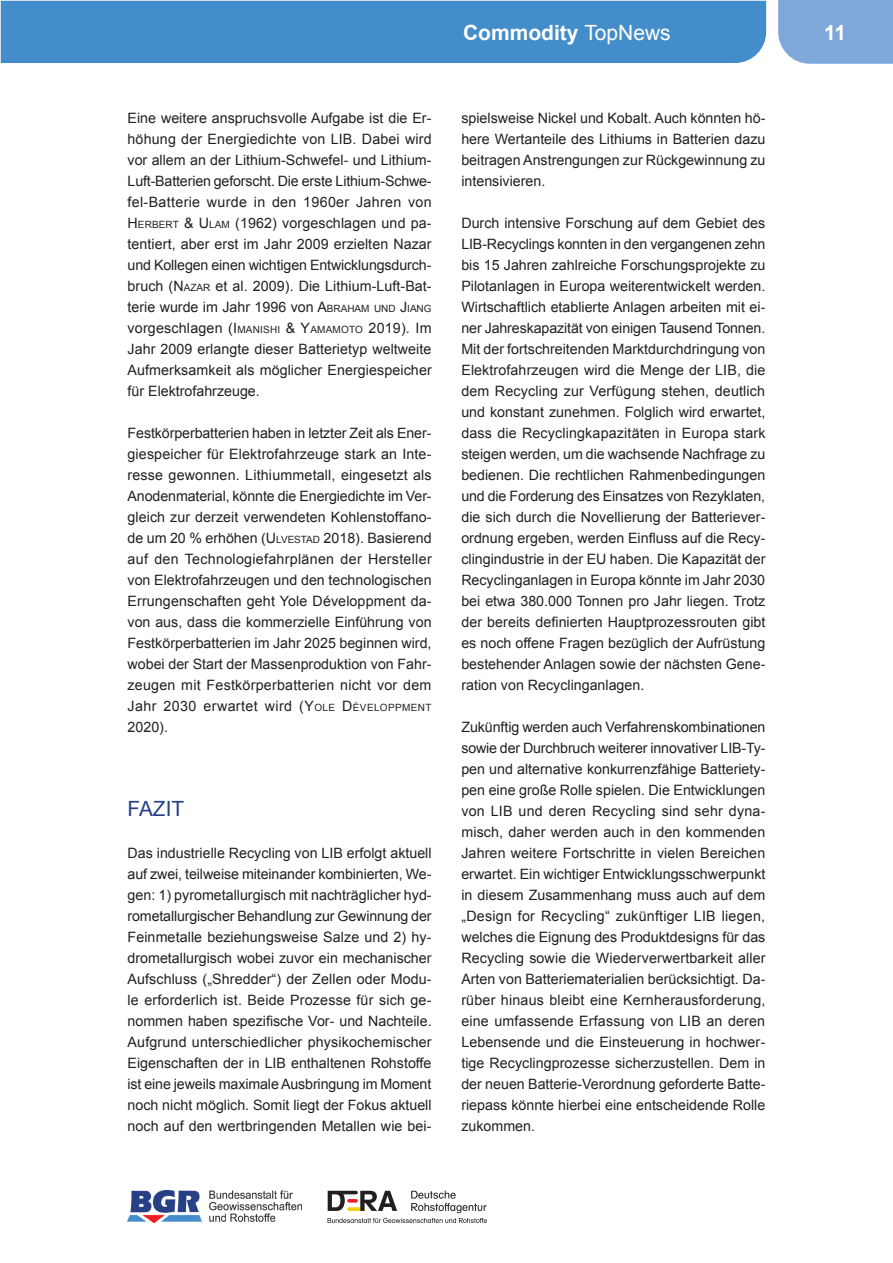
<style>
.page{position:relative;width:893px;height:1263px;background:#fff}
.page>*{position:absolute;margin:0;border:0;box-sizing:border-box;transform-origin:0 0}
.t1{font:700 21px "Arial";color:#fff}
.Ü_Kap_1__Ebene{font:21px "Arial";color:#264085}
.Fließtext{font:14.25px/21px "Arial";color:#231f20;text-align:justify}
.s1{font-style:inherit}
.s2{font-size:10.05px}
.s3{font-weight:400}
</style>
<div class="page">
<div style="left:1px;top:1px;width:765px;height:62px;background:#448dcb"></div>
<div style="left:778px;top:0;width:115px;height:64px;background:#7ea8d9"></div>
<img style="left:128px;top:1191px;width:173px;height:31px">
<svg style="left:328px;top:1191px;width:159px;height:32px"></svg>
<p class="Fließtext" style="left:128px;top:107px;width:306px">Eine weitere anspruchsvolle Aufgabe ist die Er&shy;höhung der Energiedichte von LIB. Dabei wird vor allem an der Lithium-Schwefel- und Lithium-Luft-Batterien geforscht. Die erste Lithium-Schwe&shy;fel-Batterie wurde in den 1960er Jahren von <span class="s1">H</span> <span class="s2">ERBE RT</span> <span class="s1">&amp; U</span> <span class="s2">LAM</span> (1962) vorgeschlagen und pa&shy;tentiert, aber erst im Jahr 2009 erzielten Nazar und Kollegen einen wichtigen Entwicklungsdurch&shy;bruch (<span class="s1">N</span><span class="s2">AZAR</span> et al. 2009). Die Lithium-Luft-Bat&shy;terie wurde im Jahr 1996 von <span class="s1">A</span><span class="s2">BRAHAM UND</span> <span class="s1">J</span><span class="s2">IANG </span>vorgeschlagen (<span class="s1">I</span> <span class="s2">MANISHI</span> <span class="s1">&amp; Y</span><span class="s2">AMAMOTO</span> 2019). Im Jahr 2009 erlangte dieser Batterietyp weltweite Aufmerksamkeit als möglicher Energiespeicher für Elektrofahrzeuge.</p>
<p class="Fließtext" style="left:128px;top:422px;width:306px">Festkörperbatterien haben in letzter Zeit als Ener&shy;giespeicher für Elektrofahrzeuge stark an Inte&shy;resse gewonnen. Lithiummetall, eingesetzt als Anodenmaterial, könnte die Energiedichte im Ver&shy;gleich zur derzeit verwendeten Kohlenstoffano&shy;de um 20 % erhöhen (<span class="s1">U</span> <span class="s2">LVESTAD</span> 2018). Basierend auf den Technologiefahrplänen der Hersteller von Elektrofahrzeugen und den technologischen Errungenschaften geht Yole Développment da&shy;von aus, dass die kommerzielle Einführung von Festkörperbatterien im Jahr 2025 beginnen wird, wobei der Start der Massenproduktion von Fahr&shy;zeugen mit Festkörperbatterien nicht vor dem Jahr 2030 erwartet wird (<span class="s1">Y</span><span class="s2">OLE</span> <span class="s1">D</span> <span class="s2">ÉVE LOPPMENT </span>2020).</p>
<p class="Ü_Kap_1__Ebene" style="left:128px;top:794px;width:58px">FAZIT</p>
<p class="Fließtext" style="left:128px;top:842px;width:306px">Das industrielle Recycling von LIB erfolgt aktuell auf zwei, teilweise miteinander kombinierten, We&shy;gen: 1) pyrometallurgisch mit nachträglicher hyd&shy;rometallurgischer Behandlung zur Gewinnung der Feinmetalle beziehungsweise Salze und 2) hy&shy;drometallurgisch wobei zuvor ein mechanischer Aufschluss („Shredder“) der Zellen oder Modu&shy;le erforderlich ist. Beide Prozesse für sich ge&shy;nommen haben spezifische Vor- und Nachteile.<br>Aufgrund unterschiedlicher physikochemischer Eigenschaften der in LIB enthaltenen Rohstoffe ist eine jeweils maximale Ausbringung im Moment noch nicht möglich. Somit liegt der Fokus aktuell noch auf den wertbringenden Metallen wie bei-</p>
<h1 class="t1" style="left:463px;top:18px;width:209px">Commodity <span class="s3">TopNews</span></h1>
<h1 class="t1" style="left:824px;top:18px;width:24px">11</h1>
<p class="Fließtext" style="left:461px;top:107px;width:306px">spielsweise Nickel und Kobalt. Auch könnten hö&shy;here Wertanteile des Lithiums in Batterien dazu beitragen Anstrengungen zur Rückgewinnung zu intensivieren.</p>
<p class="Fließtext" style="left:461px;top:212px;width:306px">Durch intensive Forschung auf dem Gebiet des LIB-Recyclings konnten in den vergangenen zehn bis 15 Jahren zahlreiche Forschungsprojekte zu Pilotanlagen in Europa weiterentwickelt werden.<br>Wirtschaftlich etablierte Anlagen arbeiten mit ei&shy;ner Jahreskapazität von einigen Tausend Tonnen.<br>Mit der fortschreitenden Marktdurchdringung von Elektrofahrzeugen wird die Menge der LIB, die dem Recycling zur Verfügung stehen, deutlich und konstant zunehmen. Folglich wird erwartet, dass die Recyclingkapazitäten in Europa stark steigen werden, um die wachsende Nachfrage zu bedienen. Die rechtlichen Rahmenbedingungen und die Forderung des Einsatzes von Rezyklaten, die sich durch die Novellierung der Batteriever&shy;ordnung ergeben, werden Einfluss auf die Recy&shy;clingindustrie in der EU haben. Die Kapazität der Recyclinganlagen in Europa könnte im Jahr 2030 bei etwa 380.000 Tonnen pro Jahr liegen. Trotz der bereits definierten Hauptprozessrouten gibt es noch offene Fragen bezüglich der Aufrüstung bestehender Anlagen sowie der nächsten Gene&shy;ration von Recyclinganlagen.</p>
<p class="Fließtext" style="left:461px;top:716px;width:306px">Zukünftig werden auch Verfahrenskombinationen sowie der Durchbruch weiterer innovativer LIB-Ty&shy;pen und alternative konkurrenzfähige Batteriety&shy;pen eine große Rolle spielen. Die Entwicklungen von LIB und deren Recycling sind sehr dyna&shy;misch, daher werden auch in den kommenden Jahren weitere Fortschritte in vielen Bereichen erwartet. Ein wichtiger Entwicklungsschwerpunkt in diesem Zusammenhang muss auch auf dem „Design for Recycling“ zukünftiger LIB liegen, welches die Eignung des Produktdesigns für das Recycling sowie die Wiederverwertbarkeit aller Arten von Batteriematerialien berücksichtigt. Da&shy;rüber hinaus bleibt eine Kernherausforderung, eine umfassende Erfassung von LIB an deren Lebensende und die Einsteuerung in hochwer&shy;tige Recyclingprozesse sicherzustellen. Dem in der neuen Batterie-Verordnung geforderte Batte&shy;riepass könnte hierbei eine entscheidende Rolle zukommen.</p>
</div>
